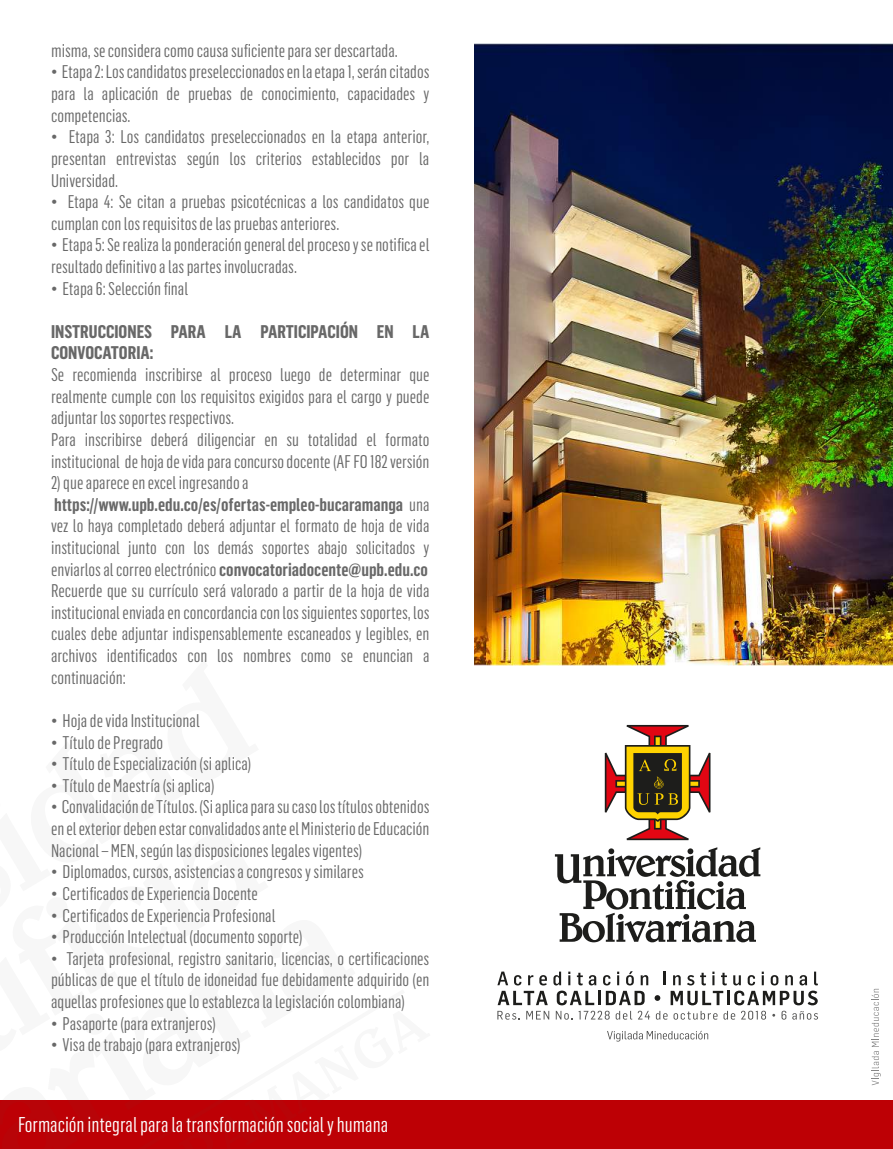
<style>
.page{position:relative;width:893px;height:1149px;background:#fff}
.page>*{position:absolute;margin:0;border:0;box-sizing:border-box;transform-origin:0 0}
.t1{font:21px "Flama Condensed";color:#fff}
.t2{font:18px/21.6px "Flama Condensed";color:#686868;text-align:justify}
.t3{font:700 18px/21.6px "Flama Condensed";color:#686868}
.s1{font-weight:600}
</style>
<div class="page">
<div style="left:0;top:1100px;width:893px;height:48px;background:#bd0005"></div>
<svg style="left:872px;top:988px;width:9px;height:96px"></svg>
<svg style="left:607px;top:1030px;width:101px;height:11px"></svg>
<svg style="left:555px;top:847px;width:205px;height:95px"></svg>
<svg style="left:605px;top:724px;width:105px;height:115px"></svg>
<svg style="left:497px;top:971px;width:321px;height:48px"></svg>
<img style="left:474px;top:44px;width:419px;height:621px">
<p class="t2" style="left:51px;top:39px;width:348px">misma, se considera como causa suficiente para ser descartada.</p>
<p class="t2" style="left:51px;top:61px;width:380px">• Etapa 2: Los candidatos preseleccionados en la etapa 1, serán citados para la aplicación de pruebas de conocimiento, capacidades y competencias.</p>
<p class="t2" style="left:51px;top:125px;width:380px">• Etapa 3: Los candidatos preseleccionados en la etapa anterior, presentan entrevistas según los criterios establecidos por la Universidad.</p>
<p class="t2" style="left:51px;top:190px;width:380px">• Etapa 4: Se citan a pruebas psicotécnicas a los candidatos que cumplan con los requisitos de las pruebas anteriores.</p>
<p class="t2" style="left:51px;top:233px;width:380px">• Etapa 5: Se realiza la ponderación general del proceso y se notifica el resultado definitivo a las partes involucradas.</p>
<p class="t2" style="left:51px;top:277px;width:139px">• Etapa 6: Selección final</p>
<p class="t3" style="left:51px;top:320px;width:380px">INSTRUCCIONES PARA LA PARTICIPACIÓN EN LA<br>CONVOCATORIA:</p>
<p class="t2" style="left:51px;top:363px;width:380px;text-align:left">Se recomienda inscribirse al proceso luego de determinar que realmente cumple con los requisitos exigidos para el cargo y puede adjuntar los soportes respectivos.<br>Para inscribirse deberá diligenciar en su totalidad el formato institucional de hoja de vida para concurso docente (AF FO 182 versión</p>
<p class="t2" style="left:51px;top:471px;width:380px;text-align:left">2) que aparece en excel ingresando a <span class="s1">https://www.upb.edu.co/es/ofertas-empleo-bucaramanga</span> una vez lo haya completado deberá adjuntar el formato de hoja de vida institucional junto con los demás soportes abajo solicitados y enviarlos al correo electrónico <span class="s1">convocatoriadocente@upb.edu.co </span>Recuerde que su currículo será valorado a partir de la hoja de vida institucional enviada en concordancia con los siguientes soportes, los cuales debe adjuntar indispensablemente escaneados y legibles, en archivos identificados con los nombres como se enuncian a continuación:</p>
<p class="t2" style="left:51px;top:709px;width:150px">• Hoja de vida Institucional</p>
<p class="t2" style="left:51px;top:730px;width:114px">• Título de Pregrado</p>
<p class="t2" style="left:51px;top:752px;width:202px">• Título de Especialización (si aplica)</p>
<p class="t2" style="left:51px;top:773px;width:165px">• Título de Maestría (si aplica)</p>
<p class="t2" style="left:51px;top:795px;width:380px">• Convalidación de Títulos. (Si aplica para su caso los títulos obtenidos en el exterior deben estar convalidados ante el Ministerio de Educación Nacional – MEN, según las disposiciones legales vigentes)</p>
<p class="t2" style="left:51px;top:860px;width:314px">• Diplomados, cursos, asistencias a congresos y similares</p>
<p class="t2" style="left:51px;top:881px;width:208px">• Certificados de Experiencia Docente</p>
<p class="t2" style="left:51px;top:903px;width:226px">• Certificados de Experiencia Profesional</p>
<p class="t2" style="left:51px;top:925px;width:253px">• Producción Intelectual (documento soporte)</p>
<p class="t2" style="left:51px;top:946px;width:380px">• Tarjeta profesional, registro sanitario, licencias, o certificaciones públicas de que el título de idoneidad fue debidamente adquirido (en aquellas profesiones que lo establezca la legislación colombiana)</p>
<p class="t2" style="left:51px;top:1011px;width:166px">• Pasaporte (para extranjeros)</p>
<p class="t2" style="left:51px;top:1033px;width:191px">• Visa de trabajo (para extranjeros)</p>
<p class="t1" style="left:18px;top:1111px;width:372px">Formación integral para la transformación social y humana</p>
</div>
